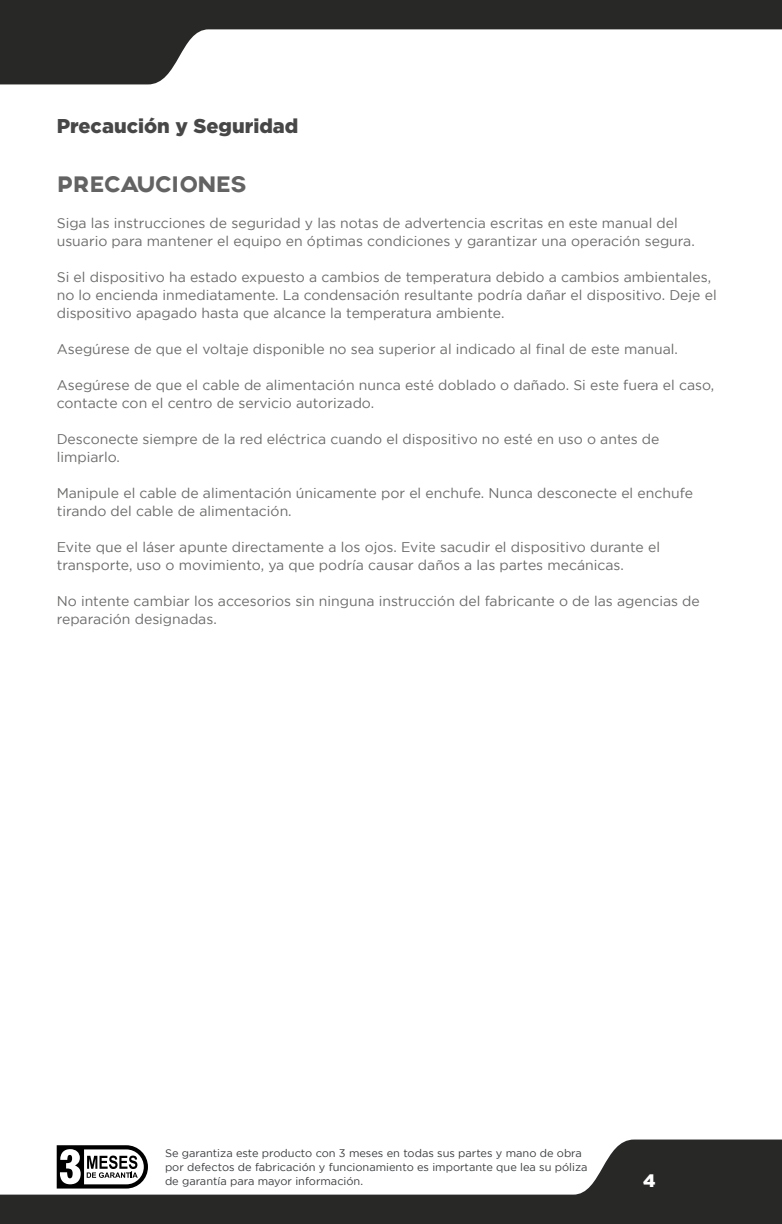
<style>
.page{position:relative;width:782px;height:1224px;background:#fff}
.page>*{position:absolute;margin:0;border:0;box-sizing:border-box;transform-origin:0 0}
.t1{font:24px "Axis";color:#636363}
.t2{font:900 20px "Gotham";color:#474747}
.t3{font:900 18px "Gotham";color:#fff}
.t4{font:14px/18px "Gotham";color:#6b6b6a}
.t5{font:11px/14px "Gotham";color:#393c3f}
</style>
<div class="page">
<svg style="left:0;top:1140px;width:782px;height:84px;fill:#282827"></svg>
<svg style="left:0;top:0;width:782px;height:84px"></svg>
<svg style="left:57px;top:1145px;width:91px;height:44px"></svg>
<h2 class="t2" style="left:57px;top:115px;width:243px">Precaución y Seguridad</h2>
<h1 class="t1" style="left:57px;top:170px;width:192px">PRECAUCIONES</h1>
<p class="t4" style="left:57px;top:214px;width:639px">Siga las instrucciones de seguridad y las notas de advertencia escritas en este manual del usuario para mantener el equipo en óptimas condiciones y garantizar una operación segura.</p>
<p class="t4" style="left:57px;top:268px;width:661px">Si el dispositivo ha estado expuesto a cambios de temperatura debido a cambios ambientales, no lo encienda inmediatamente. La condensación resultante podría dañar el dispositivo. Deje el dispositivo apagado hasta que alcance la temperatura ambiente.</p>
<p class="t4" style="left:57px;top:340px;width:623px">Asegúrese de que el voltaje disponible no sea superior al indicado al final de este manual.</p>
<p class="t4" style="left:57px;top:376px;width:659px">Asegúrese de que el cable de alimentación nunca esté doblado o dañado. Si este fuera el caso, contacte con el centro de servicio autorizado.</p>
<p class="t4" style="left:57px;top:430px;width:604px">Desconecte siempre de la red eléctrica cuando el dispositivo no esté en uso o antes de limpiarlo.</p>
<p class="t4" style="left:57px;top:484px;width:638px">Manipule el cable de alimentación únicamente por el enchufe. Nunca desconecte el enchufe tirando del cable de alimentación.</p>
<p class="t4" style="left:57px;top:538px;width:605px">Evite que el láser apunte directamente a los ojos. Evite sacudir el dispositivo durante el transporte, uso o movimiento, ya que podría causar daños a las partes mecánicas.</p>
<p class="t4" style="left:57px;top:592px;width:645px">No intente cambiar los accesorios sin ninguna instrucción del fabricante o de las agencias de reparación designadas.</p>
<p class="t5" style="left:165px;top:1146px;width:424px">Se garantiza este producto con 3 meses en todas sus partes y mano de obra por defectos de fabricación y funcionamiento es importante que lea su póliza de garantía para mayor información.</p>
<p class="t3" style="left:643px;top:1171px;width:14px">4</p>
</div>
